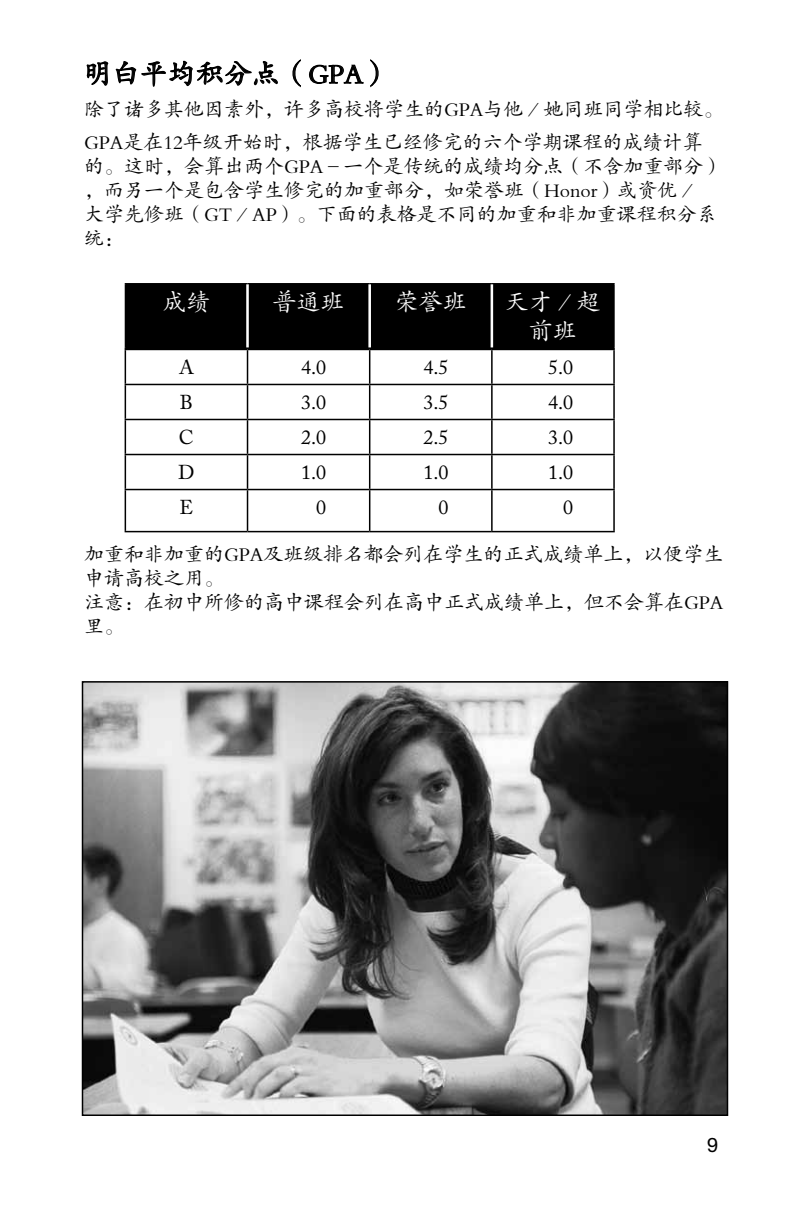
<style>
.page{position:relative;width:792px;height:1224px;background:#fff}
.page>*{position:absolute;margin:0;border:0;box-sizing:border-box;transform-origin:0 0}
.t1{font:28px "FZKTJW GB1 0";color:#000}
.t2{font:24px/28.8px "FZKTJW GB1 0";color:#fff;text-align:center}
.t3{font:20px/24px "FZKTJW GB1 0";color:#000}
.t4{font:20px "Adobe Caslon Pro";color:#000}
.t5{font:20px "Helvetica Neue LT Std";color:#000}
</style>
<div class="page">
<svg style="left:86px;top:61px;width:23px;height:25px"></svg>
<svg style="left:115px;top:61px;width:21px;height:24px"></svg>
<svg style="left:142px;top:60px;width:136px;height:27px"></svg>
<svg style="left:292px;top:59px;width:9px;height:29px"></svg>
<svg style="left:309px;top:64px;width:55px;height:20px"></svg>
<svg style="left:370px;top:59px;width:9px;height:29px"></svg>
<img style="left:85px;top:684px;width:640px;height:429px">
<div style="left:82px;top:681px;width:646px;height:435px;border:2px solid #000"></div>
<div style="left:126px;top:284px;width:487px;height:64px;background:#000"></div>
<hr style="left:125px;top:283px;width:123px;height:1px;background:#000">
<hr style="left:125px;top:284px;width:1px;height:64px;background:#000">
<hr style="left:248px;top:283px;width:122px;height:1px;background:#000">
<hr style="left:370px;top:283px;width:122px;height:1px;background:#000">
<hr style="left:492px;top:283px;width:123px;height:1px;background:#000">
<hr style="left:613px;top:284px;width:2px;height:64px;background:#000">
<hr style="left:246px;top:284px;width:3px;height:64px;background:#fff">
<hr style="left:368px;top:284px;width:3px;height:64px;background:#fff">
<hr style="left:491px;top:284px;width:2px;height:64px;background:#fff">
<hr style="left:125px;top:348px;width:123px;height:2px;background:#000">
<hr style="left:248px;top:348px;width:122px;height:2px;background:#000">
<hr style="left:370px;top:348px;width:122px;height:2px;background:#000">
<hr style="left:492px;top:348px;width:123px;height:2px;background:#000">
<hr style="left:125px;top:350px;width:1px;height:34px;background:#000">
<hr style="left:247px;top:350px;width:1px;height:34px;background:#000">
<hr style="left:369px;top:350px;width:1px;height:34px;background:#000">
<hr style="left:491px;top:350px;width:2px;height:34px;background:#000">
<hr style="left:613px;top:350px;width:2px;height:34px;background:#000">
<hr style="left:125px;top:384px;width:123px;height:1px;background:#000">
<hr style="left:125px;top:385px;width:1px;height:34px;background:#000">
<hr style="left:248px;top:384px;width:122px;height:1px;background:#000">
<hr style="left:247px;top:385px;width:1px;height:34px;background:#000">
<hr style="left:370px;top:384px;width:122px;height:1px;background:#000">
<hr style="left:369px;top:385px;width:1px;height:34px;background:#000">
<hr style="left:492px;top:384px;width:123px;height:1px;background:#000">
<hr style="left:491px;top:385px;width:2px;height:34px;background:#000">
<hr style="left:613px;top:385px;width:2px;height:34px;background:#000">
<hr style="left:125px;top:419px;width:123px;height:1px;background:#000">
<hr style="left:125px;top:420px;width:1px;height:34px;background:#000">
<hr style="left:248px;top:419px;width:122px;height:1px;background:#000">
<hr style="left:247px;top:420px;width:1px;height:34px;background:#000">
<hr style="left:370px;top:419px;width:122px;height:1px;background:#000">
<hr style="left:369px;top:420px;width:1px;height:34px;background:#000">
<hr style="left:492px;top:419px;width:123px;height:1px;background:#000">
<hr style="left:491px;top:420px;width:2px;height:34px;background:#000">
<hr style="left:613px;top:420px;width:2px;height:34px;background:#000">
<hr style="left:125px;top:454px;width:123px;height:1px;background:#000">
<hr style="left:125px;top:455px;width:1px;height:34px;background:#000">
<hr style="left:248px;top:454px;width:122px;height:1px;background:#000">
<hr style="left:247px;top:455px;width:1px;height:34px;background:#000">
<hr style="left:370px;top:454px;width:122px;height:1px;background:#000">
<hr style="left:369px;top:455px;width:1px;height:34px;background:#000">
<hr style="left:492px;top:454px;width:123px;height:1px;background:#000">
<hr style="left:491px;top:455px;width:2px;height:34px;background:#000">
<hr style="left:613px;top:455px;width:2px;height:34px;background:#000">
<hr style="left:125px;top:489px;width:123px;height:1px;background:#000">
<hr style="left:125px;top:490px;width:1px;height:41px;background:#000">
<hr style="left:248px;top:489px;width:122px;height:1px;background:#000">
<hr style="left:247px;top:490px;width:1px;height:41px;background:#000">
<hr style="left:370px;top:489px;width:122px;height:1px;background:#000">
<hr style="left:369px;top:490px;width:1px;height:41px;background:#000">
<hr style="left:492px;top:489px;width:123px;height:1px;background:#000">
<hr style="left:491px;top:490px;width:2px;height:41px;background:#000">
<hr style="left:613px;top:490px;width:2px;height:41px;background:#000">
<hr style="left:125px;top:531px;width:123px;height:1px;background:#000">
<hr style="left:248px;top:531px;width:122px;height:1px;background:#000">
<hr style="left:370px;top:531px;width:122px;height:1px;background:#000">
<hr style="left:492px;top:531px;width:123px;height:1px;background:#000">
<h1 class="t1" style="left:84px;top:59px;width:309px">明白平均积分点（GPA）</h1>
<p class="t3" style="left:84px;top:93px;width:641px;line-height:33px">除了诸多其他因素外，许多高校将学生的GPA与他／她同班同学相比较。<br>GPA是在12年级开始时，根据学生已经修完的六个学期课程的成绩计算</p>
<p class="t3" style="left:84px;top:155px;width:641px">的。这时，会算出两个GPA－一个是传统的成绩均分点（不含加重部分），而另一个是包含学生修完的加重部分，如荣誉班（Honor）或资优／<br>大学先修班（GT／AP）。下面的表格是不同的加重和非加重课程积分系统：</p>
<p class="t2" style="left:162px;top:288px;width:49px">成绩</p>
<p class="t2" style="left:273px;top:288px;width:73px">普通班</p>
<p class="t2" style="left:395px;top:288px;width:73px">荣誉班</p>
<p class="t2" style="left:505px;top:288px;width:97px">天才／超前班</p>
<p class="t4" style="left:179px;top:356px;width:16px">A</p>
<p class="t4" style="left:301px;top:356px;width:27px">4.0</p>
<p class="t4" style="left:423px;top:356px;width:27px">4.5</p>
<p class="t4" style="left:548px;top:356px;width:27px">5.0</p>
<p class="t4" style="left:180px;top:391px;width:15px">B</p>
<p class="t4" style="left:301px;top:391px;width:27px">3.0</p>
<p class="t4" style="left:423px;top:391px;width:27px">3.5</p>
<p class="t4" style="left:548px;top:391px;width:27px">4.0</p>
<p class="t4" style="left:179px;top:426px;width:16px">C</p>
<p class="t4" style="left:301px;top:426px;width:27px">2.0</p>
<p class="t4" style="left:423px;top:426px;width:27px">2.5</p>
<p class="t4" style="left:548px;top:426px;width:27px">3.0</p>
<p class="t4" style="left:178px;top:461px;width:18px">D</p>
<p class="t4" style="left:301px;top:461px;width:27px">1.0</p>
<p class="t4" style="left:423px;top:461px;width:27px">1.0</p>
<p class="t4" style="left:548px;top:461px;width:27px">1.0</p>
<p class="t4" style="left:180px;top:496px;width:15px">E</p>
<p class="t4" style="left:316px;top:496px;width:11px">0</p>
<p class="t4" style="left:438px;top:496px;width:11px">0</p>
<p class="t4" style="left:563px;top:496px;width:11px">0</p>
<p class="t3" style="left:84px;top:543px;width:641px">加重和非加重的GPA及班级排名都会列在学生的正式成绩单上，以便学生申请高校之用。<br>注意：在初中所修的高中课程会列在高中正式成绩单上，但不会算在GPA里。</p>
<p class="t5" style="left:707px;top:1133px;width:13px">9</p>
</div>
